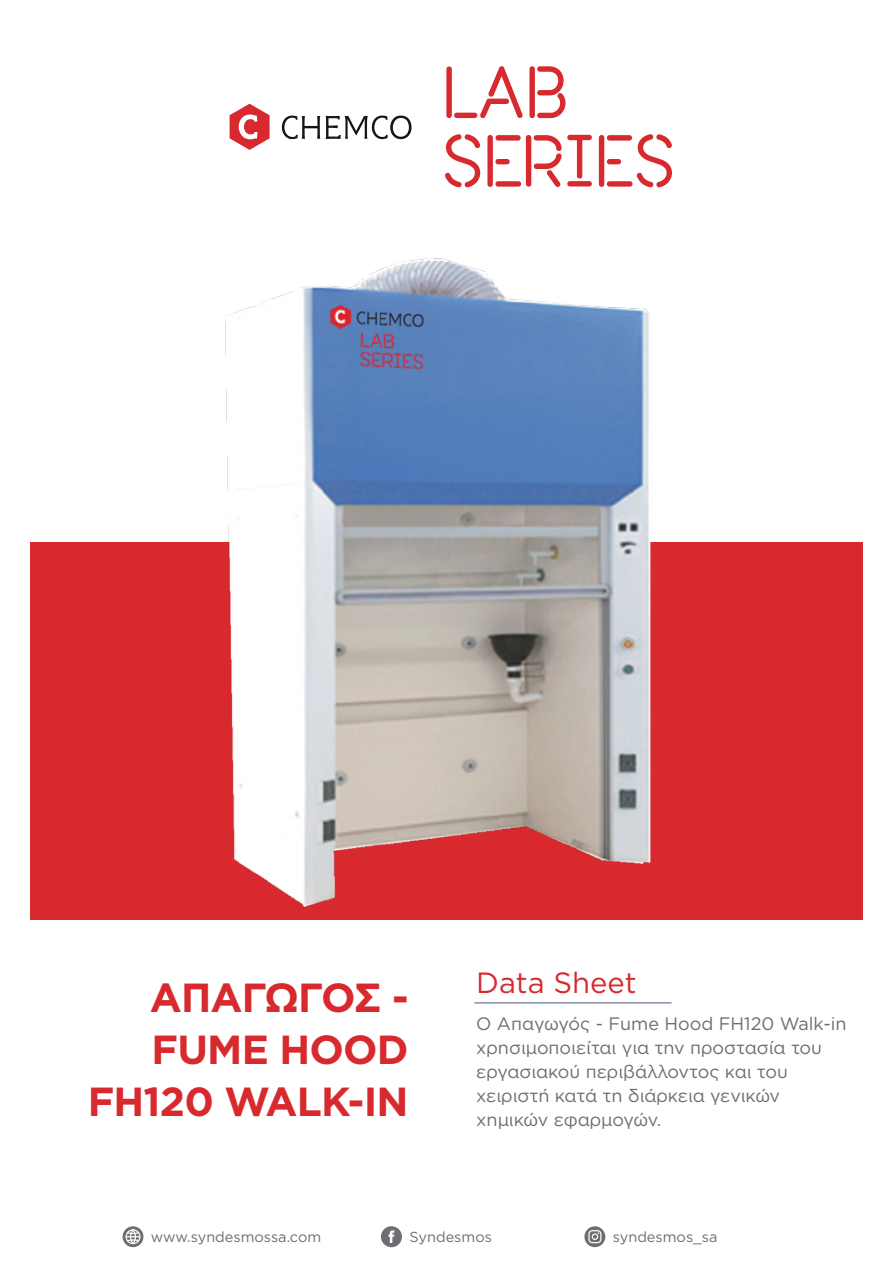
<style>
.page{position:relative;width:893px;height:1263px;background:#fff}
.page>*{position:absolute;margin:0;border:0;box-sizing:border-box;transform-origin:0 0}
.t1{font:700 40.65px/51.8px "Gotham Greek";letter-spacing:-.02em;color:#d7292e;text-align:right}
.t2{font:29.25px "Gotham Greek";color:#d7292e}
.t3{font:18px/24px "Gotham Greek";color:#6d6e71}
.t4{font:14.55px "Gotham Greek";color:#6d6e71}
</style>
<div class="page">
<div style="left:30px;top:542px;width:832px;height:377px;background:#d7292e"></div>
<svg style="left:446px;top:66px;width:77px;height:52px"></svg>
<svg style="left:529px;top:66px;width:36px;height:52px"></svg>
<svg style="left:445px;top:134px;width:35px;height:53px"></svg>
<svg style="left:487px;top:135px;width:105px;height:52px"></svg>
<svg style="left:599px;top:134px;width:73px;height:53px"></svg>
<svg style="left:282px;top:116px;width:38px;height:23px"></svg>
<svg style="left:326px;top:116px;width:85px;height:23px"></svg>
<svg style="left:230px;top:104px;width:40px;height:46px"></svg>
<hr style="left:474px;top:1003px;width:197px;height:1px;background:#47547a">
<svg style="left:381px;top:1226px;width:21px;height:21px"></svg>
<svg style="left:584px;top:1226px;width:21px;height:21px"></svg>
<svg style="left:123px;top:1226px;width:20px;height:21px"></svg>
<svg style="left:126px;top:1228px;width:14px;height:17px"></svg>
<img style="left:98px;top:258px;width:733px;height:662px">
<h1 class="t1" style="left:88px;top:971px;width:322px">ΑΠΑΓΩΓΟΣ -<br>FUME HOOD<br>FH120 WALK-IN</h1>
<h2 class="t2" style="left:476px;top:966px;width:162px">Data Sheet</h2>
<p class="t3" style="left:476px;top:1011px;width:372px">Ο Απαγωγός - Fume Hood FH120 Walk-in χρησιμοποιείται για την προστασία του εργασιακού περιβάλλοντος και του χειριστή κατά τη διάρκεια γενικών χημικών εφαρμογών.</p>
<p class="t4" style="left:151px;top:1228px;width:172px">www.syndesmossa.com</p>
<p class="t4" style="left:409px;top:1228px;width:84px">Syndesmos</p>
<p class="t4" style="left:613px;top:1228px;width:106px">syndesmos_sa</p>
</div>
